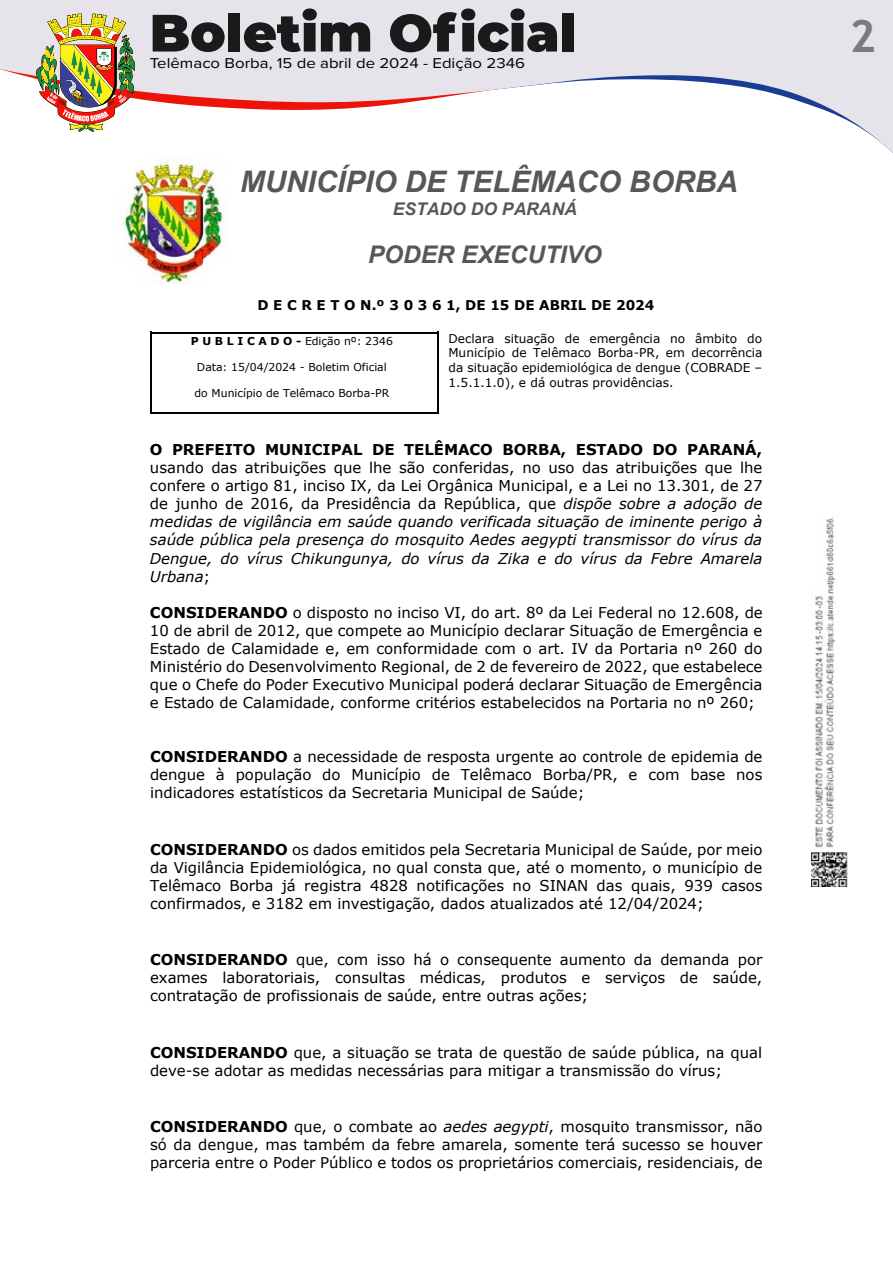
<style>
.page{position:relative;width:893px;height:1263px;background:#fff}
.page>*{position:absolute;margin:0;border:0;box-sizing:border-box;transform-origin:0 0}
.t1{font:700 45px "Trebuchet MS";color:#7c7b7b}
.t2{font:italic 700 29.7px "Arial";color:#575756}
.t3{font:italic 700 24.3px "Arial";color:#575756}
.t4{font:italic 700 17.55px "Arial";color:#575756}
.t5{font:14.85px/18px "Verdana";color:#000;text-align:justify}
.t6{font:italic 14.85px/18px "Verdana";letter-spacing:-.005em;color:#000;text-align:justify}
.t7{font:700 14.85px "Verdana";color:#000}
.t8{font:14.7px "Proxima Nova";color:#000;scale:1.14 1}
.t9{font:700 13.5px "Verdana";color:#000}
.t10{font:12.15px/14.7px "Verdana";letter-spacing:.005em;color:#000;text-align:justify}
.t11{font:10.8px "Verdana";letter-spacing:-.005em;color:#000}
.s1{font-weight:700}
.s2{font-style:normal}
.s3{font-style:italic}
</style>
<div class="page">
<div style="left:0;top:0;width:893px;height:9px;background:#e6e3eb"></div>
<svg style="left:0;top:9px;width:893px;height:144px"></svg>
<img style="left:123px;top:158px;width:103px;height:126px">
<hr style="left:152px;top:332px;width:285px;height:1px;background:#000">
<hr style="left:150px;top:334px;width:2px;height:78px;background:#000">
<hr style="left:152px;top:412px;width:285px;height:2px;background:#000">
<hr style="left:437px;top:334px;width:2px;height:78px;background:#000">
<img style="left:812px;top:517px;width:36px;height:370px">
<p class="t8" style="left:150px;top:53px;width:331px">Telêmaco Borba, 15 de abril de 2024 - Edição 2346</p>
<h2 class="t2" style="left:240px;top:162px;width:499px">MUNICÍPIO DE TELÊMACO BORBA</h2>
<p class="t4" style="left:393px;top:197px;width:186px">ESTADO DO PARANÁ</p>
<h3 class="t3" style="left:368px;top:238px;width:235px">PODER EXECUTIVO</h3>
<p class="t9" style="left:258px;top:295px;width:398px">D E C R E T O N.º 3 0 3 6 1, DE 15 DE ABRIL DE 2024</p>
<p class="t10" style="left:448px;top:331px;width:316px">Declara situação de emergência no âmbito do Município de Telêmaco Borba-PR, em decorrência da situação epidemiológica de dengue (COBRADE – 1.5.1.1.0), e dá outras providências.</p>
<p class="t11" style="left:191px;top:333px;width:204px"><span class="s1">P U B L I C A D O -</span> Edição nº: 2346</p>
<p class="t11" style="left:197px;top:359px;width:191px">Data: 15/04/2024 - Boletim Oficial</p>
<p class="t11" style="left:194px;top:386px;width:196px">do Município de Telêmaco Borba-PR</p>
<p class="t7" style="left:150px;top:439px;width:614px">O PREFEITO MUNICIPAL DE TELÊMACO BORBA, ESTADO DO PARANÁ,</p>
<p class="t6" style="left:150px;top:459px;width:614px"><span class="s2">usando das atribuições que lhe são conferidas, no uso das atribuições que lhe confere o artigo 81, inciso IX, da Lei Orgânica Municipal, e a Lei no 13.301, de 27 de junho de 2016, da Presidência da República, que</span> dispõe sobre a adoção de medidas de vigilância em saúde quando verificada situação de iminente perigo à saúde pública pela presença do mosquito Aedes aegypti transmissor do vírus da Dengue, do vírus Chikungunya, do vírus da Zika e do vírus da Febre Amarela Urbana<span class="s2">;</span></p>
<p class="t5" style="left:150px;top:603px;width:614px"><span class="s1">CONSIDERANDO</span> o disposto no inciso VI, do art. 8º da Lei Federal no 12.608, de 10 de abril de 2012, que compete ao Município declarar Situação de Emergência e Estado de Calamidade e, em conformidade com o art. IV da Portaria nº 260 do Ministério do Desenvolvimento Regional, de 2 de fevereiro de 2022, que estabelece que o Chefe do Poder Executivo Municipal poderá declarar Situação de Emergência e Estado de Calamidade, conforme critérios estabelecidos na Portaria no nº 260;</p>
<p class="t5" style="left:150px;top:747px;width:614px"><span class="s1">CONSIDERANDO</span> a necessidade de resposta urgente ao controle de epidemia de dengue à população do Município de Telêmaco Borba/PR, e com base nos indicadores estatísticos da Secretaria Municipal de Saúde;</p>
<p class="t5" style="left:150px;top:840px;width:614px"><span class="s1">CONSIDERANDO</span> os dados emitidos pela Secretaria Municipal de Saúde, por meio da Vigilância Epidemiológica, no qual consta que, até o momento, o município de Telêmaco Borba já registra 4828 notificações no SINAN das quais, 939 casos confirmados, e 3182 em investigação, dados atualizados até 12/04/2024;</p>
<p class="t5" style="left:150px;top:950px;width:614px"><span class="s1">CONSIDERANDO</span> que, com isso há o consequente aumento da demanda por exames laboratoriais, consultas médicas, produtos e serviços de saúde, contratação de profissionais de saúde, entre outras ações;</p>
<p class="t5" style="left:150px;top:1043px;width:614px"><span class="s1">CONSIDERANDO</span> que, a situação se trata de questão de saúde pública, na qual deve-se adotar as medidas necessárias para mitigar a transmissão do vírus;</p>
<p class="t5" style="left:150px;top:1117px;width:614px"><span class="s1">CONSIDERANDO</span> que, o combate ao <span class="s3">aedes aegypti</span>, mosquito transmissor, não só da dengue, mas também da febre amarela, somente terá sucesso se houver parceria entre o Poder Público e todos os proprietários comerciais, residenciais, de</p>
<h1 class="t1" style="left:850px;top:8px;width:28px">2</h1>
</div>
